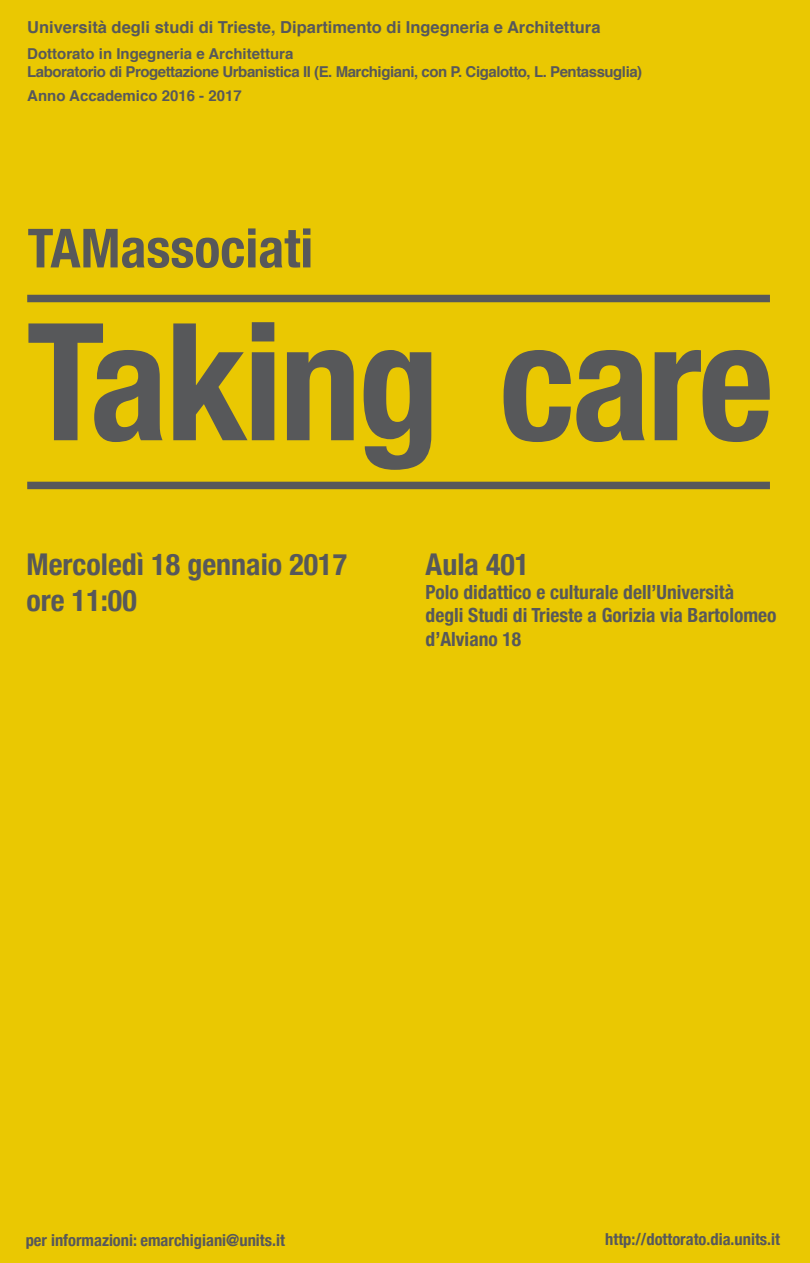
<style>
.page{position:relative;width:810px;height:1263px;background:#eac802}
.page>*{position:absolute;margin:0;border:0;box-sizing:border-box;transform-origin:0 0}
.t1{font:700 condensed 163.5px "Helvetica Neue";letter-spacing:-.02em;color:#57585a}
.t2{font:700 condensed 54px "Helvetica Neue";color:#57585a}
.t3{font:700 condensed 30px/36px "Helvetica Neue";color:#57585a}
.t4{font:700 condensed 19.5px/23.4px "Helvetica Neue";color:#57585a}
.t5{font:700 16.5px "Helvetica";color:#57585a}
.t6{font:700 condensed 16.5px "Helvetica Neue";color:#57585a}
.t7{font:700 15px/18px "Helvetica";letter-spacing:-.03em;color:#57585a}
.t8{font:700 15px "Helvetica";color:#57585a}
</style>
<div class="page">
<div style="left:27px;top:295px;width:743px;height:7px;background:#57585a"></div>
<div style="left:27px;top:482px;width:743px;height:7px;background:#57585a"></div>
<p class="t5" style="left:27px;top:14px;width:575px">Università degli studi di Trieste, Dipartimento di Ingegneria e Architettura</p>
<p class="t7" style="left:27px;top:45px;width:617px">Dottorato in Ingegneria e Architettura<br>Laboratorio di Progettazione Urbanistica II (E. Marchigiani, con P. Cigalotto, L. Pentassuglia)</p>
<p class="t8" style="left:27px;top:83px;width:216px">Anno Accademico 2016 - 2017</p>
<h2 class="t2" style="left:28px;top:203px;width:287px">TAMassociati</h2>
<h1 class="t1" style="left:27px;top:246px;width:749px">Taking care</h1>
<h3 class="t3" style="left:27px;top:545px;width:322px">Mercoledì 18 gennaio 2017 ore 11:00</h3>
<h3 class="t3" style="left:426px;top:545px;width:105px">Aula 401</h3>
<h3 class="t4" style="left:426px;top:579px;width:352px">Polo didattico e culturale dell’Università degli Studi di Trieste a Gorizia via Bartolomeo d’Alviano 18</h3>
<p class="t6" style="left:26px;top:1227px;width:261px">per informazioni: emarchigiani@units.it</p>
<p class="t6" style="left:605px;top:1225px;width:176px">http://dottorato.dia.units.it</p>
</div>
